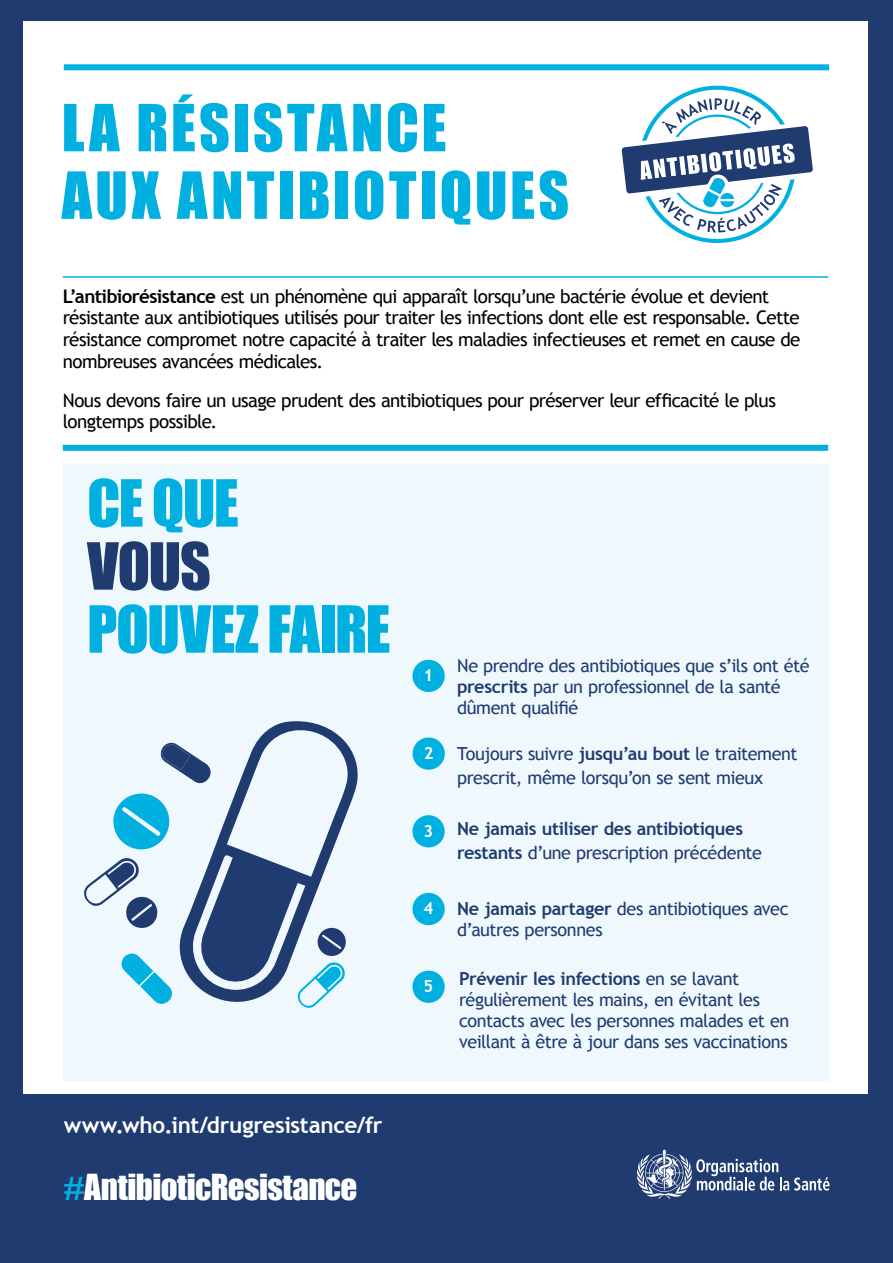
<style>
.page{position:relative;width:893px;height:1263px;background:#1f3b70}
.page>*{position:absolute;margin:0;border:0;box-sizing:border-box;transform-origin:0 0}
.t1{font:60px/67.5px "Impact";letter-spacing:.04em;color:#00b0e1}
.t2{font:60px "Impact";letter-spacing:-.02em;color:#00b0e1}
.t3{font:60px "Impact";color:#1f3b70}
.t4{font:33px "Impact";letter-spacing:-.02em;color:#fff}
.t5{font:700 22.5px "Trebuchet MS";letter-spacing:-.01em;color:#fff}
.t6{font:18.75px/21.8px "Trebuchet MS";letter-spacing:-.035em;color:#000}
.t7{font:18px/21px "Trebuchet MS";letter-spacing:-.025em;color:#1f3b70}
.t8{font:700 18px/24px "Trebuchet MS";letter-spacing:-.02em;color:#1f3b70}
.t9{font:700 16.8px "Trebuchet MS";color:#fff}
.s1{font-weight:700}
.s2{color:#00b0e1}
.s3{font-weight:400}
</style>
<div class="page">
<div style="left:23px;top:21px;width:845px;height:1073px;background:#fff"></div>
<svg style="left:638px;top:1150px;width:191px;height:48px"></svg>
<div style="left:64px;top:465px;width:765px;height:616px;background:#eff8fd"></div>
<div style="left:64px;top:64px;width:765px;height:6px;background:#00b0e1"></div>
<hr style="left:63px;top:276px;width:765px;height:2px;background:#00b0e1">
<div style="left:63px;top:445px;width:765px;height:6px;background:#00b0e1"></div>
<div style="left:412px;top:660px;width:33px;height:32px;background:#00b0e1;border-radius:50%"></div>
<div style="left:413px;top:737px;width:32px;height:33px;background:#00b0e1;border-radius:50%"></div>
<div style="left:412px;top:815px;width:33px;height:32px;background:#00b0e1;border-radius:50%"></div>
<div style="left:412px;top:893px;width:33px;height:32px;background:#00b0e1;border-radius:50%"></div>
<div style="left:412px;top:971px;width:33px;height:32px;background:#00b0e1;border-radius:50%"></div>
<svg style="left:121px;top:953px;width:51px;height:51px"></svg>
<svg style="left:113px;top:793px;width:57px;height:57px"></svg>
<svg style="left:160px;top:742px;width:12px;height:25px"></svg>
<svg style="left:84px;top:858px;width:74px;height:70px"></svg>
<svg style="left:172px;top:721px;width:186px;height:287px"></svg>
<svg style="left:622px;top:86px;width:191px;height:157px"></svg>
<h1 class="t1" style="left:62px;top:92px;width:509px">LA RÉSISTANCE<br>AUX ANTIBIOTIQUES</h1>
<p class="t6" style="left:63px;top:285px;width:739px"><span class="s1">L’antibiorésistance</span> est un phénomène qui apparaît lorsqu’une bactérie évolue et devient résistante aux antibiotiques utilisés pour traiter les infections dont elle est responsable. Cette résistance compromet notre capacité à traiter les maladies infectieuses et remet en cause de nombreuses avancées médicales.</p>
<p class="t6" style="left:63px;top:389px;width:715px">Nous devons faire un usage prudent des antibiotiques pour préserver leur efficacité le plus longtemps possible.</p>
<h1 class="t1" style="left:87px;top:468px;width:153px">CE QUE</h1>
<h1 class="t3" style="left:87px;top:520px;width:125px">VOUS</h1>
<h1 class="t2" style="left:87px;top:583px;width:305px">POUVEZ FAIRE</h1>
<p class="t5" style="left:64px;top:1111px;width:320px">www.who.int/drugresistance/fr</p>
<h2 class="t4" style="left:64px;top:1161px;width:295px"><span class="s2">#</span>AntibioticResistance</h2>
<p class="t9" style="left:424px;top:665px;width:11px">1</p>
<p class="t9" style="left:424px;top:742px;width:11px">2</p>
<p class="t9" style="left:424px;top:820px;width:11px">3</p>
<p class="t9" style="left:424px;top:898px;width:11px">4</p>
<p class="t9" style="left:424px;top:975px;width:11px">5</p>
<p class="t7" style="left:457px;top:656px;width:354px">Ne prendre des antibiotiques que s’ils ont été <span class="s1">prescrits</span> par un professionnel de la santé dûment qualifié</p>
<p class="t7" style="left:457px;top:741px;width:342px;line-height:24px">Toujours suivre <span class="s1">jusqu’au bout</span> le traitement prescrit, même lorsqu’on se sent mieux</p>
<p class="t8" style="left:457px;top:817px;width:306px">Ne jamais utiliser des antibiotiques restants <span class="s3">d’une prescription précédente</span></p>
<p class="t7" style="left:457px;top:898px;width:333px"><span class="s1">Ne jamais partager</span> des antibiotiques avec d’autres personnes</p>
<p class="t7" style="left:459px;top:968px;width:332px"><span class="s1">Prévenir les infections</span> en se lavant régulièrement les mains, en évitant les contacts avec les personnes malades et en veillant à être à jour dans ses vaccinations</p>
</div>
